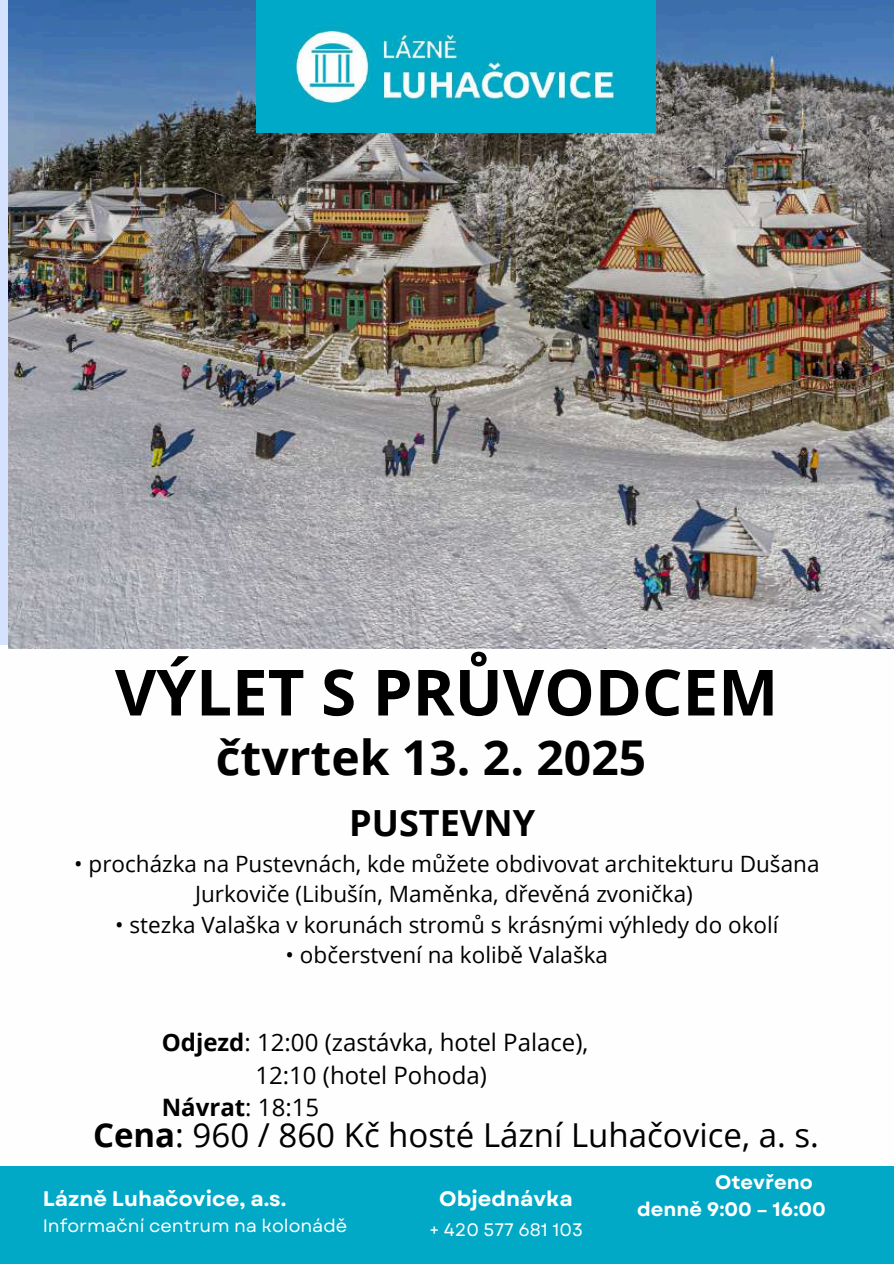
<style>
.page{position:relative;width:894px;height:1264px;background:#fff}
.page>*{position:absolute;margin:0;border:0;box-sizing:border-box;transform-origin:0 0}
.t1{font:700 63.6px "Open Sans";color:#000}
.t2{font:700 48px "Open Sans";color:#000}
.t3{font:700 36px "Open Sans";color:#000}
.t4{font:33px "Open Sans";color:#000}
.t5{font:24px "Open Sans";color:#000}
.t6{font:700 24px "Open Sans";color:#000}
.t7{font:22.5px/30.3px "Open Sans";color:#000;text-align:center}
.t8{font:700 21px "Garet";color:#fff}
.t9{font:700 19.5px/27px "Garet";color:#fff}
.t10{font:18px "Garet";color:#fff}
.s1{font-weight:700}
.s2{font-weight:400}
</style>
<div class="page">
<div style="left:0;top:1166px;width:893px;height:97px;background:#02a9c6"></div>
<img style="left:9px;top:0;width:884px;height:648px">
<img style="left:256px;top:0;width:399px;height:133px">
<h1 class="t1" style="left:115px;top:647px;width:664px">VÝLET S PRŮVODCEM</h1>
<h2 class="t2" style="left:216px;top:723px;width:432px">čtvrtek 13. 2. 2025</h2>
<h3 class="t3" style="left:349px;top:797px;width:187px">PUSTEVNY</h3>
<p class="t7" style="left:74px;top:848px;width:746px">• procházka na Pustevnách, kde můžete obdivovat architekturu Dušana<br>Jurkoviče (Libušín, Maměnka, dřevěná zvonička)</p>
<p class="t7" style="left:115px;top:908px;width:664px">• stezka Valaška v korunách stromů s krásnými výhledy do okolí</p>
<p class="t7" style="left:285px;top:939px;width:324px">• občerstvení na kolibě Valaška</p>
<p class="t5" style="left:162px;top:1025px;width:428px"><span class="s1">Odjezd</span>: 12:00 (zastávka, hotel Palace),</p>
<p class="t5" style="left:255px;top:1057px;width:233px">12:10 (hotel Pohoda)</p>
<p class="t6" style="left:162px;top:1090px;width:159px">Návrat<span class="s2">: 18:15</span></p>
<h3 class="t4" style="left:93px;top:1111px;width:727px"><span class="s1">Cena</span>: 960 / 860 Kč hosté Lázní Luhačovice, a. s.</h3>
<p class="t8" style="left:43px;top:1183px;width:245px">Lázně Luhačovice, a.s.</p>
<p class="t10" style="left:43px;top:1212px;width:306px">Informační centrum na kolonádě</p>
<p class="t8" style="left:439px;top:1183px;width:135px">Objednávka</p>
<p class="t10" style="left:429px;top:1216px;width:155px">+ 420 577 681 103</p>
<p class="t9" style="left:637px;top:1168px;width:190px;text-indent:78px">Otevřeno denně 9:00 – 16:00</p>
</div>
